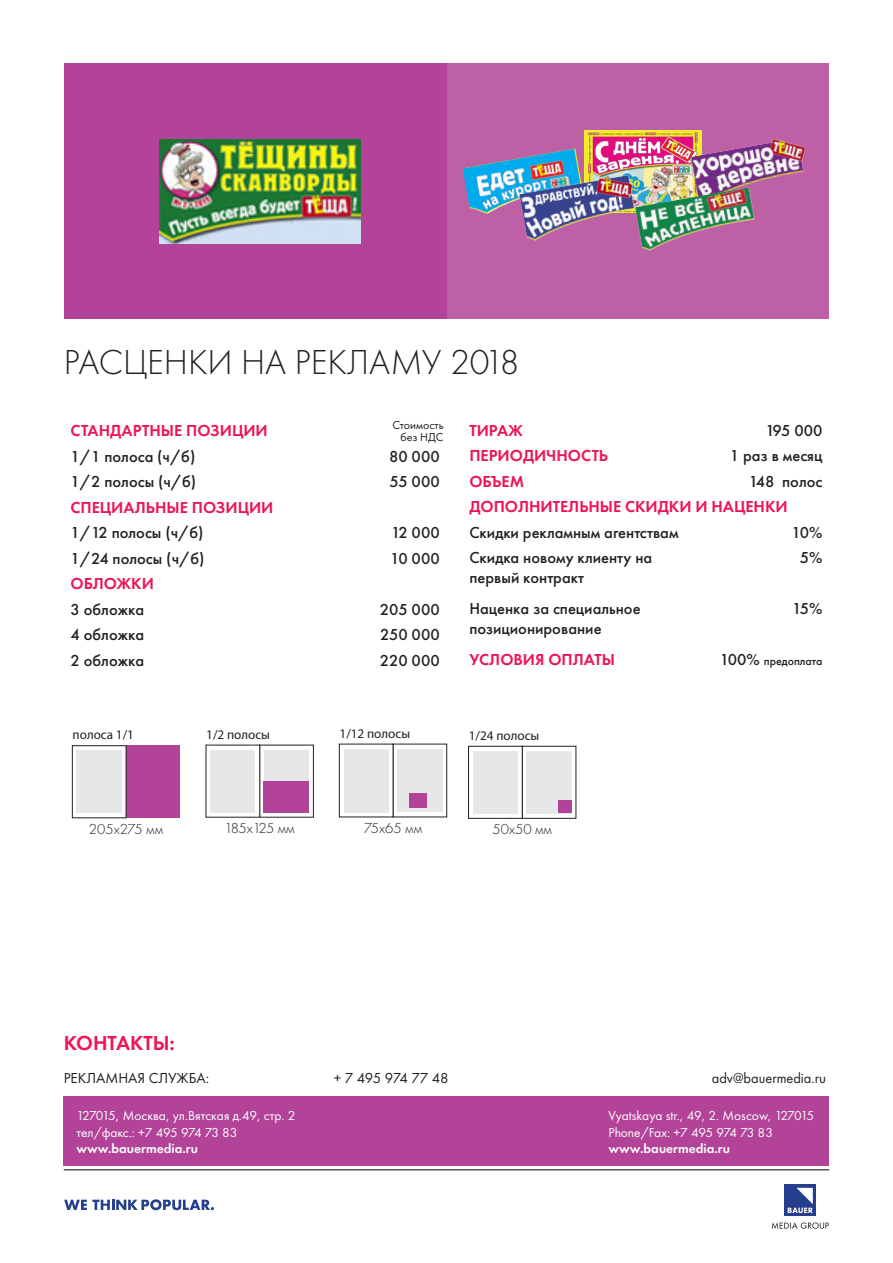
<style>
.page{position:relative;width:893px;height:1263px;background:#fff}
.page>*{position:absolute;margin:0;border:0;box-sizing:border-box;transform-origin:0 0}
.t1{font:300 36px "Futura PT";color:#231f20}
.t2{font:600 21px "Futura PT";color:#ed1654}
.t3{font:500 16.5px/19.8px "Futura PT";color:#231f20}
.t4{font:600 16.5px "Futura PT";color:#ed1654}
.t5{font:300 15px "Futura PT";color:#231f20}
.t6{font:15px "Futura PT";color:#231f20;scale:.96 1}
.t7{font:15px "Futura PT";color:#231f20}
.t8{font:15px "Futura PT";letter-spacing:-.03em;color:#231f20}
.t9{font:300 15px "Futura PT";letter-spacing:-.035em;color:#231f20}
.t10{font:13.5px "Futura PT";color:#fff}
.t11{font:13.5px "Futura PT";letter-spacing:-.02em;color:#fff}
.t12{font:600 13.5px "Futura PT";color:#fff}
.t13{font:13.2px "Myriad Pro";color:#231f20}
.t14{font:12px "Futura PT";color:#231f20}
.t15{font:500 12px "Futura PT";color:#231f20}
.s1{font-size:16.5px}
</style>
<div class="page">
<div style="left:446px;top:64px;width:383px;height:255px;background:#bd60a5"></div>
<img style="left:585px;top:130px;width:99px;height:57px">
<img style="left:684px;top:130px;width:122px;height:57px">
<div style="left:64px;top:64px;width:382px;height:255px;background:#b24398"></div>
<hr style="left:64px;top:1169px;width:765px;height:1px;background:#000">
<svg style="left:772px;top:1222px;width:57px;height:7px"></svg>
<div style="left:785px;top:1185px;width:31px;height:31px;background:#253f8e"></div>
<svg style="left:788px;top:1188px;width:25px;height:25px"></svg>
<svg style="left:64px;top:1199px;width:150px;height:11px"></svg>
<div style="left:64px;top:1096px;width:765px;height:70px;background:#b24398"></div>
<div style="left:126px;top:746px;width:54px;height:72px;background:#b24398"></div>
<div style="left:77px;top:750px;width:45px;height:63px;background:#e6e7e9"></div>
<img style="left:463px;top:148px;width:117px;height:66px">
<img style="left:519px;top:171px;width:123px;height:70px">
<img style="left:635px;top:187px;width:120px;height:64px">
<img style="left:159px;top:139px;width:201px;height:104px">
<div style="left:295px;top:750px;width:14px;height:62px;background:#e6e7e9"></div>
<div style="left:278px;top:750px;width:18px;height:62px;background:#e6e7e9"></div>
<div style="left:264px;top:750px;width:14px;height:62px;background:#e6e7e9"></div>
<div style="left:206px;top:745px;width:54px;height:72px;border:1px solid #231f20"></div>
<div style="left:242px;top:750px;width:13px;height:62px;background:#e6e7e9"></div>
<div style="left:224px;top:750px;width:18px;height:62px;background:#e6e7e9"></div>
<div style="left:210px;top:750px;width:14px;height:62px;background:#e6e7e9"></div>
<div style="left:264px;top:781px;width:45px;height:32px;background:#b24398"></div>
<div style="left:393px;top:744px;width:54px;height:73px;border:1px solid #231f20"></div>
<div style="left:397px;top:749px;width:45px;height:63px;background:#e6e7e9"></div>
<div style="left:339px;top:744px;width:54px;height:73px;border:1px solid #231f20"></div>
<div style="left:375px;top:749px;width:14px;height:63px;background:#e6e7e9"></div>
<div style="left:357px;top:749px;width:18px;height:63px;background:#e6e7e9"></div>
<div style="left:344px;top:749px;width:13px;height:63px;background:#e6e7e9"></div>
<div style="left:409px;top:793px;width:17px;height:14px;background:#b24398"></div>
<svg style="left:526px;top:751px;width:46px;height:63px"></svg>
<div style="left:522px;top:746px;width:54px;height:72px;border:1px solid #231f20"></div>
<div style="left:527px;top:751px;width:45px;height:62px;background:#e6e7e9"></div>
<div style="left:468px;top:746px;width:54px;height:72px;border:1px solid #231f20"></div>
<div style="left:504px;top:751px;width:14px;height:63px;background:#e6e7e9"></div>
<div style="left:486px;top:751px;width:18px;height:63px;background:#e6e7e9"></div>
<div style="left:473px;top:751px;width:14px;height:63px;background:#e6e7e9"></div>
<div style="left:558px;top:800px;width:14px;height:13px;background:#b24398"></div>
<p class="t1" style="left:64px;top:342px;width:457px">РАСЦЕНКИ НА РЕКЛАМУ 2018</p>
<p class="t4" style="left:71px;top:420px;width:199px">СТАНДАРТНЫЕ ПОЗИЦИИ</p>
<p class="t14" style="left:392px;top:418px;width:53px">Стоимость</p>
<p class="t14" style="left:400px;top:430px;width:45px">без НДС</p>
<p class="t3" style="left:71px;top:446px;width:126px">1/1 полоса (ч/б)</p>
<p class="t3" style="left:389px;top:446px;width:52px">80 000</p>
<p class="t3" style="left:71px;top:472px;width:127px">1/2 полосы (ч/б)</p>
<p class="t3" style="left:389px;top:472px;width:52px">55 000</p>
<p class="t4" style="left:71px;top:497px;width:204px">СПЕЦИАЛЬНЫЕ ПОЗИЦИИ</p>
<p class="t3" style="left:71px;top:523px;width:135px">1/12 полосы (ч/б)</p>
<p class="t3" style="left:391px;top:523px;width:50px">12 000</p>
<p class="t3" style="left:71px;top:548px;width:135px">1/24 полосы (ч/б)</p>
<p class="t3" style="left:390px;top:548px;width:51px">10 000</p>
<p class="t4" style="left:71px;top:573px;width:85px">ОБЛОЖКИ</p>
<p class="t3" style="left:71px;top:599px;width:75px">3 обложка</p>
<p class="t3" style="left:380px;top:599px;width:62px">205 000</p>
<p class="t3" style="left:71px;top:625px;width:75px">4 обложка</p>
<p class="t3" style="left:380px;top:625px;width:61px">250 000</p>
<p class="t3" style="left:71px;top:650px;width:75px">2 обложка</p>
<p class="t3" style="left:380px;top:650px;width:62px">220 000</p>
<p class="t13" style="left:73px;top:727px;width:63px">полоса 1/1</p>
<p class="t13" style="left:206px;top:727px;width:65px">1/2 полосы</p>
<p class="t13" style="left:340px;top:726px;width:72px">1/12 полосы</p>
<p class="t4" style="left:469px;top:420px;width:55px">ТИРАЖ</p>
<p class="t3" style="left:765px;top:420px;width:59px">195 000</p>
<p class="t4" style="left:469px;top:445px;width:140px">ПЕРИОДИЧНОСТЬ</p>
<p class="t3" style="left:730px;top:446px;width:94px">1 раз в месяц</p>
<p class="t4" style="left:469px;top:471px;width:56px">ОБЪЕМ</p>
<p class="t3" style="left:749px;top:471px;width:75px">148 полос</p>
<p class="t4" style="left:469px;top:496px;width:320px">ДОПОЛНИТЕЛЬНЫЕ СКИДКИ И НАЦЕНКИ</p>
<p class="t3" style="left:469px;top:522px;width:211px">Скидки рекламным агентствам</p>
<p class="t3" style="left:792px;top:522px;width:32px">10%</p>
<p class="t3" style="left:469px;top:548px;width:184px">Cкидка новому клиенту на первый контракт</p>
<p class="t3" style="left:800px;top:548px;width:24px">5%</p>
<p class="t3" style="left:469px;top:599px;width:173px">Наценка за специальное позиционирование</p>
<p class="t3" style="left:792px;top:599px;width:32px">15%</p>
<p class="t4" style="left:469px;top:649px;width:147px">УСЛОВИЯ ОПЛАТЫ</p>
<p class="t15" style="left:720px;top:654px;width:104px"><span class="s1">100%</span> предоплата</p>
<p class="t13" style="left:469px;top:729px;width:72px">1/24 полосы</p>
<p class="t5" style="left:89px;top:820px;width:76px">205x275 мм</p>
<p class="t9" style="left:224px;top:819px;width:72px">185x125 мм</p>
<p class="t5" style="left:364px;top:819px;width:60px">75x65 мм</p>
<p class="t5" style="left:493px;top:820px;width:61px">50x50 мм</p>
<p class="t2" style="left:64px;top:1030px;width:113px">КОНТАКТЫ:</p>
<p class="t7" style="left:64px;top:1069px;width:147px">РЕКЛАМНАЯ СЛУЖБА:</p>
<p class="t8" style="left:334px;top:1069px;width:116px">+ 7 495 974 77 48</p>
<p class="t6" style="left:712px;top:1069px;width:121px">adv@bauermedia.ru</p>
<p class="t10" style="left:77px;top:1108px;width:220px">127015, Москва, ул.Вятская д.49, стр. 2</p>
<p class="t11" style="left:77px;top:1124px;width:163px">тел/факс.: +7 495 974 73 83</p>
<p class="t12" style="left:77px;top:1140px;width:123px">www.bauermedia.ru</p>
<p class="t10" style="left:609px;top:1108px;width:207px">Vyatskaya str., 49, 2. Moscow, 127015</p>
<p class="t11" style="left:609px;top:1124px;width:166px">Phone/Fax: +7 495 974 73 83</p>
<p class="t12" style="left:609px;top:1140px;width:123px">www.bauermedia.ru</p>
</div>
